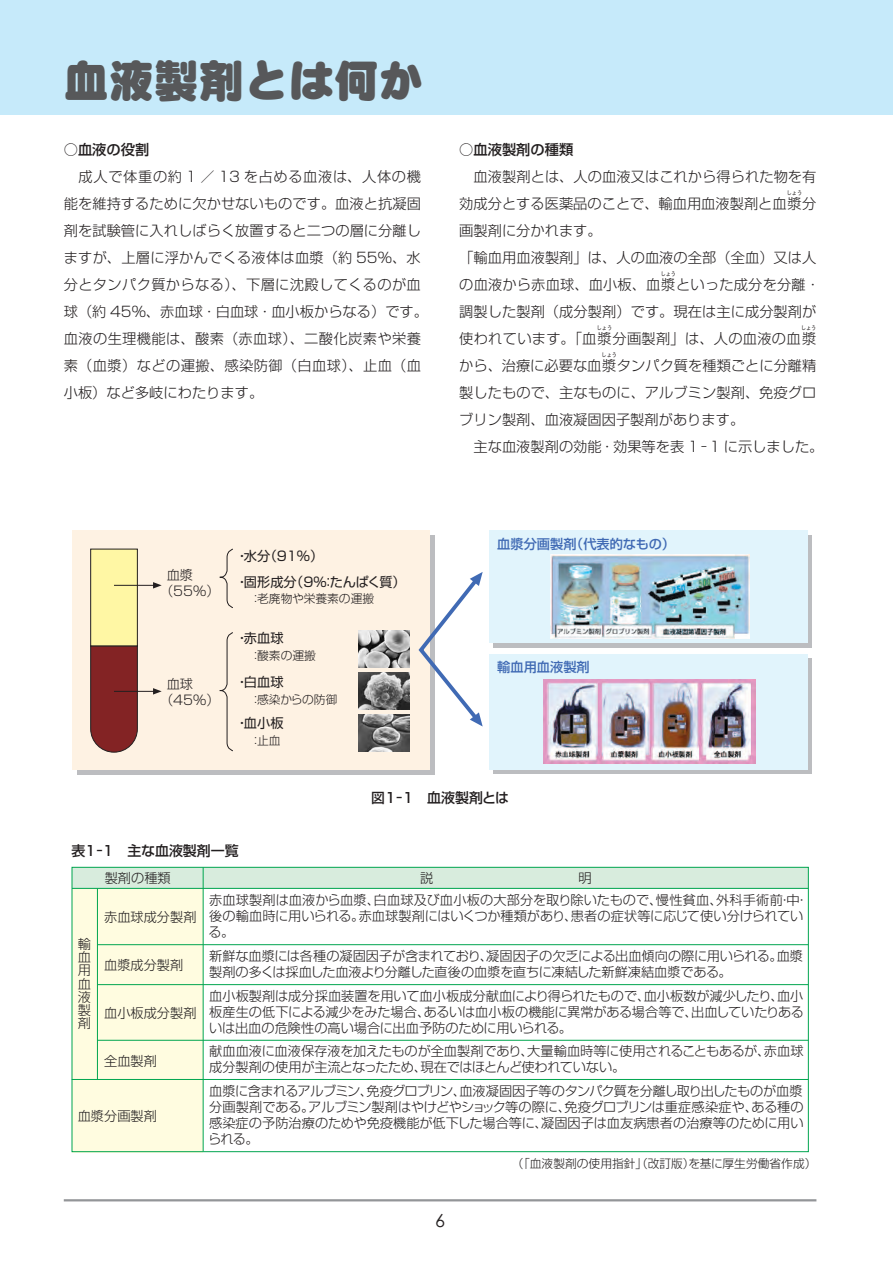
<style>
.page{position:relative;width:893px;height:1263px;background:#fff}
.page>*{position:absolute;margin:0;border:0;box-sizing:border-box;transform-origin:0 0}
.t1{font:45px "DF Maru Gothic Std W12";color:#57585a}
.t2{font:18px "Century Gothic";color:#231f20}
.t3{font:300 14.25px/27px "Shin Go Pro";letter-spacing:.005em;color:#231f20}
.t4{font:500 14.25px "Shin Go Pro";color:#231f20}
.t5{font:500 13.95px "Shin Go Pro";color:#231f20}
.t6{font:300 13.2px/16.2px "Shin Go Pro";color:#231f20}
.t7{font:300 13.2px/16.2px "Shin Go Pro";letter-spacing:-.02em;color:#231f20}
.t8{font:13.2px/26.1px "Shin Go Pro";color:#231f20}
.t9{font:500 13.2px "Shin Go Pro";color:#406ab4}
.t10{font:300 11.7px "Shin Go Pro";color:#231f20}
.t11{font:300 5.7px "Shin Go Pro";color:#231f20;scale:.9 1}
</style>
<div class="page">
<div style="left:72px;top:889px;width:131px;height:264px;background:#fffce0"></div>
<svg style="left:77px;top:535px;width:358px;height:239px;background:#c6c5c5"></svg>
<div style="left:494px;top:535px;width:318px;height:112px;background:#bcbdc0"></div>
<div style="left:494px;top:658px;width:318px;height:116px;background:linear-gradient(to right,#bcbdc0,#bcbdc0)"></div>
<div style="left:73px;top:530px;width:357px;height:239px;background:#fef2e3"></div>
<div style="left:489px;top:530px;width:319px;height:113px;background:#e1f4fc"></div>
<div style="left:489px;top:653px;width:319px;height:116px;background:#e1f4fc"></div>
<img style="left:550px;top:555px;width:199px;height:83px">
<img style="left:544px;top:679px;width:212px;height:84px">
<div style="left:72px;top:867px;width:736px;height:21px;background:#d8ecdd"></div>
<hr style="left:72px;top:888px;width:736px;height:1px;background:#00a54f">
<hr style="left:97px;top:888px;width:1px;height:191px;background:#00a54f">
<hr style="left:203px;top:867px;width:1px;height:284px;background:#00a54f">
<svg style="left:220px;top:549px;width:13px;height:59px"></svg>
<svg style="left:220px;top:632px;width:13px;height:119px"></svg>
<div style="left:91px;top:549px;width:46px;height:97px;background:#fff7a4"></div>
<div style="left:90px;top:549px;width:48px;height:97px;border:1px solid #231f20"></div>
<svg style="left:90px;top:646px;width:48px;height:106px;background:#832c2c"></svg>
<img style="left:359px;top:631px;width:50px;height:37px">
<hr style="left:114px;top:691px;width:42px;height:1px;background:#231f20">
<svg style="left:153px;top:688px;width:9px;height:6px"></svg>
<hr style="left:114px;top:585px;width:42px;height:1px;background:#231f20">
<svg style="left:153px;top:582px;width:9px;height:6px"></svg>
<img style="left:359px;top:715px;width:50px;height:37px">
<img style="left:359px;top:673px;width:50px;height:37px">
<svg style="left:418px;top:572px;width:65px;height:154px"></svg>
<hr style="left:98px;top:944px;width:710px;height:1px;background:#00a54f">
<hr style="left:98px;top:984px;width:710px;height:1px;background:#00a54f">
<hr style="left:98px;top:1040px;width:710px;height:1px;background:#00a54f">
<hr style="left:72px;top:1079px;width:736px;height:1px;background:#00a54f">
<div style="left:0;top:0;width:893px;height:115px;background:#c6eafa"></div>
<hr style="left:64px;top:1199px;width:752px;height:2px;background:#939598">
<h1 class="t1" style="left:64px;top:56px;width:361px">血液製剤とは何か</h1>
<p class="t4" style="left:64px;top:137px;width:87px">○血液の役割</p>
<p class="t3" style="left:64px;top:161px;width:366px">　成人で体重の約 1 ／ 13 を占める血液は、人体の機能を維持するために欠かせないものです。血液と抗凝固剤を試験管に入れしばらく放置すると二つの層に分離しますが、上層に浮かんでくる液体は血漿（約 55％、水分とタンパク質からなる）、下層に沈殿してくるのが血球（約 45％、赤血球・白血球・血小板からなる）です。血液の生理機能は、酸素（赤血球）、二酸化炭素や栄養素（血漿）などの運搬、感染防御（白血球）、止血（血小板）など多岐にわたります。</p>
<p class="t6" style="left:160px;top:565px;width:61px;text-indent:7px">血漿（55％）</p>
<p class="t6" style="left:160px;top:674px;width:61px;text-indent:7px">血球（45％）</p>
<p class="t8" style="left:235px;top:541px;width:172px">・水分（91％）<br>・固形成分（9％：たんぱく質）</p>
<p class="t10" style="left:250px;top:589px;width:126px">：老廃物や栄養素の運搬</p>
<p class="t8" style="left:235px;top:623px;width:50px">・赤血球</p>
<p class="t10" style="left:250px;top:646px;width:68px">：酸素の運搬</p>
<p class="t8" style="left:235px;top:667px;width:50px">・白血球</p>
<p class="t10" style="left:250px;top:689px;width:89px">：感染からの防御</p>
<p class="t8" style="left:235px;top:708px;width:50px">・血小板</p>
<p class="t10" style="left:250px;top:731px;width:32px">：止血</p>
<p class="t4" style="left:459px;top:137px;width:115px">○血液製剤の種類</p>
<p class="t3" style="left:459px;top:161px;width:359px">　血液製剤とは、人の血液又はこれから得られた物を有効成分とする医薬品のことで、輸血用血液製剤と血漿分</p>
<p class="t11" style="left:787px;top:188px;width:19px">しょう</p>
<p class="t3" style="left:459px;top:215px;width:362px">画製剤に分かれます。<br>「輸血用血液製剤」は、人の血液の全部（全血）又は人の血液から赤血球、血小板、血漿といった成分を分離・</p>
<p class="t11" style="left:661px;top:269px;width:19px">しょう</p>
<p class="t3" style="left:459px;top:296px;width:359px">調製した製剤（成分製剤）です。現在は主に成分製剤が使われています。「血漿分画製剤」は、人の血液の血漿</p>
<p class="t11" style="left:597px;top:323px;width:19px">しょう</p>
<p class="t11" style="left:801px;top:323px;width:19px">しょう</p>
<p class="t3" style="left:459px;top:350px;width:359px">から、治療に必要な血漿タンパク質を種類ごとに分離精</p>
<p class="t11" style="left:601px;top:350px;width:19px">しょう</p>
<p class="t3" style="left:459px;top:377px;width:366px">製したもので、主なものに、アルブミン製剤、免疫グロブリン製剤、血液凝固因子製剤があります。<br>　主な血液製剤の効能・効果等を表 1− 1 に示しました。</p>
<p class="t9" style="left:497px;top:533px;width:179px">血漿分画製剤（代表的なもの）</p>
<p class="t9" style="left:497px;top:656px;width:94px">輸血用血液製剤</p>
<p class="t5" style="left:71px;top:839px;width:169px">表1－1　主な血液製剤一覧</p>
<p class="t6" style="left:105px;top:868px;width:68px">製剤の種類</p>
<p class="t5" style="left:371px;top:786px;width:139px">図1－1　血液製剤とは</p>
<p class="t6" style="left:78px;top:936px;width:14px;line-height:13.2px;text-align:justify">輸血用血液製剤</p>
<p class="t6" style="left:104px;top:907px;width:94px">赤血球成分製剤</p>
<p class="t6" style="left:209px;top:890px;width:601px">赤血球製剤は血液から血漿、白血球及び血小板の大部分を取り除いたもので、慢性貧血、外科手術前・中・後の輸血時に用いられる。赤血球製剤にはいくつか種類があり、患者の症状等に応じて使い分けられている。</p>
<p class="t6" style="left:104px;top:955px;width:81px">血漿成分製剤</p>
<p class="t6" style="left:209px;top:946px;width:595px">新鮮な血漿には各種の凝固因子が含まれており、凝固因子の欠乏による出血傾向の際に用いられる。血漿製剤の多くは採血した血液より分離した直後の血漿を直ちに凍結した新鮮凍結血漿である。</p>
<p class="t6" style="left:104px;top:1003px;width:94px">血小板成分製剤</p>
<p class="t6" style="left:209px;top:986px;width:596px;text-align:justify">血小板製剤は成分採血装置を用いて血小板成分献血により得られたもので、血小板数が減少したり、血小板産生の低下による減少をみた場合、あるいは血小板の機能に異常がある場合等で、出血していたりあるいは出血の危険性の高い場合に出血予防のために用いられる。</p>
<p class="t6" style="left:104px;top:1051px;width:54px">全血製剤</p>
<p class="t6" style="left:78px;top:1106px;width:81px">血漿分画製剤</p>
<p class="t7" style="left:209px;top:1041px;width:596px">献血血液に血液保存液を加えたものが全血製剤であり、大量輸血時等に使用されることもあるが、赤血球成分製剤の使用が主流となったため、現在ではほとんど使われていない。</p>
<p class="t6" style="left:208px;top:1081px;width:597px;text-align:justify">血漿に含まれるアルブミン、免疫グロブリン、血液凝固因子等のタンパク質を分離し取り出したものが血漿分画製剤である。アルブミン製剤はやけどやショック等の際に、免疫グロブリンは重症感染症や、ある種の感染症の予防治療のためや免疫機能が低下した場合等に、凝固因子は血友病患者の治療等のために用いられる。</p>
<h2 class="t2" style="left:435px;top:1209px;width:11px">6</h2>
<p class="t10" style="left:512px;top:1154px;width:306px">（「血液製剤の使用指針」（改訂版）を基に厚生労働省作成）</p>
</div>
